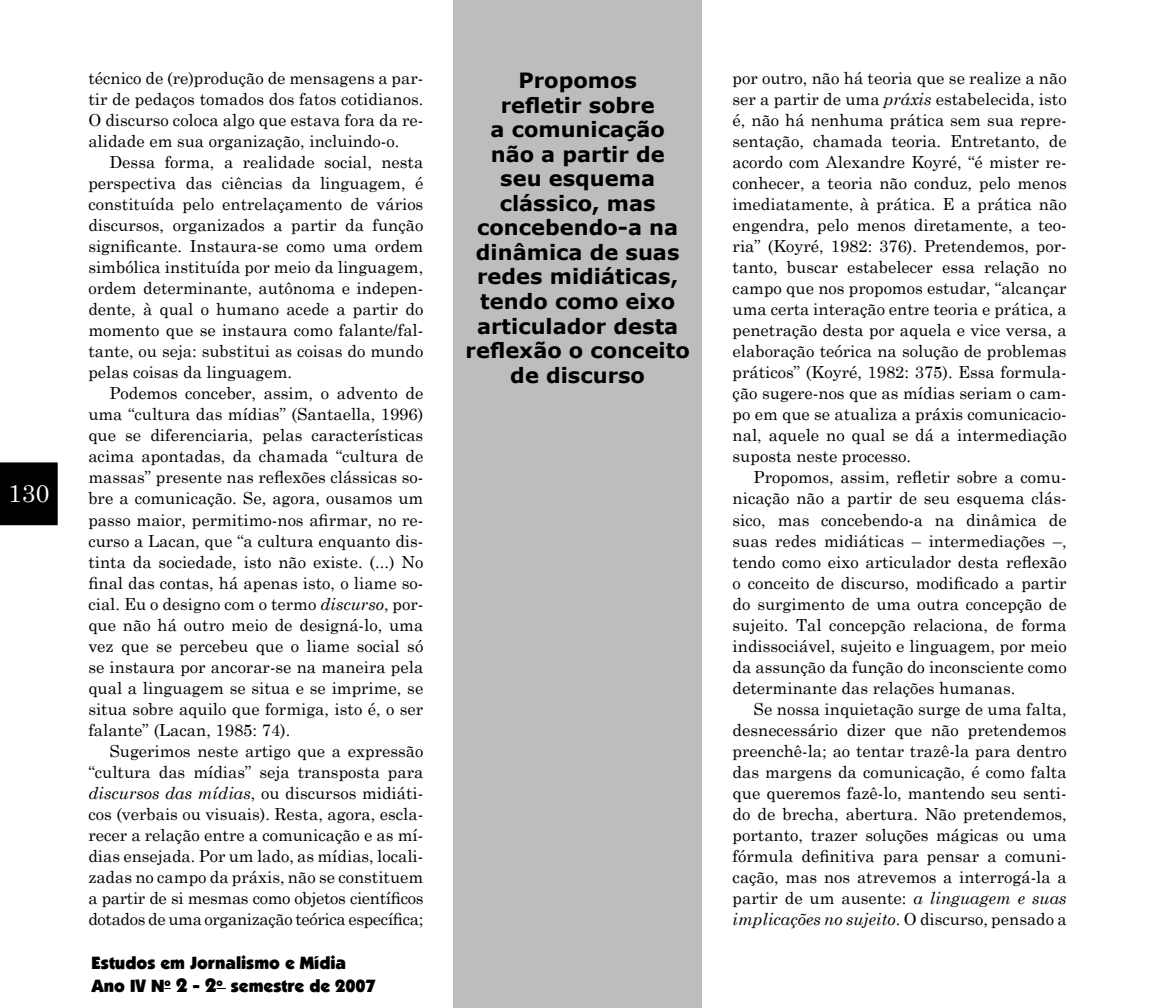
<style>
.page{position:relative;width:1156px;height:1008px;background:#fff}
.page>*{position:absolute;margin:0;border:0;box-sizing:border-box;transform-origin:0 0}
.t1{font:24.5px "Century Schoolbook";color:#fff}
.t2{font:700 21px/24.5px "Verdana";color:#000;text-align:center}
.t3{font:17.5px/23.1px "Boulder";color:#000}
.t4{font:16.62px/21px "Century Schoolbook";color:#000;text-align:justify}
.s1{font-style:italic}
.s2{font-size:19.25px}
</style>
<div class="page">
<div style="left:0;top:462px;width:58px;height:63px;background:#000"></div>
<div style="left:454px;top:0;width:248px;height:1007px;background:#bcbdbf"></div>
<h1 class="t1" style="left:8px;top:472px;width:43px">130</h1>
<p class="t4" style="left:88px;top:66px;width:336px">técnico de (re)produção de mensagens a par&shy;tir de pedaços tomados dos fatos cotidianos.<br>O discurso coloca algo que estava fora da re&shy;alidade em sua organização, incluindo-o.</p>
<p class="t4" style="left:88px;top:150px;width:336px;text-indent:21px">Dessa forma, a realidade social, nesta perspectiva das ciências da linguagem, é constituída pelo entrelaçamento de vários discursos, organizados a partir da função significante. Instaura-se como uma ordem simbólica instituída por meio da linguagem, ordem determinante, autônoma e indepen&shy;dente, à qual o humano acede a partir do momento que se instaura como falante/fal&shy;tante, ou seja: substitui as coisas do mundo pelas coisas da linguagem.</p>
<p class="t4" style="left:88px;top:381px;width:336px;text-indent:21px">Podemos conceber, assim, o advento de uma “cultura das mídias” (Santaella, 1996) que se diferenciaria, pelas características acima apontadas, da chamada “cultura de massas” presente nas reflexões clássicas so&shy;bre a comunicação. Se, agora, ousamos um passo maior, permitimo-nos afirmar, no re&shy;curso a Lacan, que “a cultura enquanto dis&shy;tinta da sociedade, isto não existe. (...) No final das contas, há apenas isto, o liame so&shy;cial. Eu o designo com o termo <span class="s1">discurso</span>, por&shy;que não há outro meio de designá-lo, uma vez que se percebeu que o liame social só se instaura por ancorar-se na maneira pela qual a linguagem se situa e se imprime, se situa sobre aquilo que formiga, isto é, o ser falante” (Lacan, 1985: 74).</p>
<p class="t4" style="left:88px;top:738px;width:336px;text-indent:21px">Sugerimos neste artigo que a expressão “cultura das mídias” seja transposta para <span class="s1">discursos das mídias</span>, ou discursos midiáti&shy;cos (verbais ou visuais). Resta, agora, escla&shy;recer a relação entre a comunicação e as mí&shy;dias ensejada. Por um lado, as mídias, locali&shy;zadas no campo da práxis, não se constituem a partir de si mesmas como objetos científicos dotados de uma organização teórica específica;</p>
<p class="t3" style="left:91px;top:951px;width:285px">Estudos em Jornalismo e Mídia<br>Ano IV N<sup>o</sup> <span class="s2">2 - 2</span><sup>o</sup> semestre de 2007</p>
<p class="t2" style="left:466px;top:68px;width:226px">Propomos<br>refletir sobre<br>a comunicação<br>não a partir de<br>seu esquema clássico, mas concebendo-a na dinâmica de suas redes midiáticas, tendo como eixo articulador desta reflexão o conceito de discurso</p>
<p class="t4" style="left:733px;top:66px;width:336px">por outro, não há teoria que se realize a não ser a partir de uma <span class="s1">práxis</span> estabelecida, isto é, não há nenhuma prática sem sua repre&shy;sentação, chamada teoria. Entretanto, de acordo com Alexandre Koyré, “é mister re&shy;conhecer, a teoria não conduz, pelo menos imediatamente, à prática. E a prática não engendra, pelo menos diretamente, a teo&shy;ria” (Koyré, 1982: 376). Pretendemos, por&shy;tanto, buscar estabelecer essa relação no campo que nos propomos estudar, “alcançar uma certa interação entre teoria e prática, a penetração desta por aquela e vice versa, a elaboração teórica na solução de problemas práticos” (Koyré, 1982: 375). Essa formula&shy;ção sugere-nos que as mídias seriam o cam&shy;po em que se atualiza a práxis comunicacio&shy;nal, aquele no qual se dá a intermediação suposta neste processo.</p>
<p class="t4" style="left:733px;top:465px;width:336px;text-indent:21px">Propomos, assim, refletir sobre a comu&shy;nicação não a partir de seu esquema clás&shy;sico, mas concebendo-a na dinâmica de suas redes midiáticas – intermediações –, tendo como eixo articulador desta reflexão o conceito de discurso, modificado a partir do surgimento de uma outra concepção de sujeito. Tal concepção relaciona, de forma indissociável, sujeito e linguagem, por meio da assunção da função do inconsciente como determinante das relações humanas.</p>
<p class="t4" style="left:733px;top:696px;width:336px;text-indent:21px">Se nossa inquietação surge de uma falta, desnecessário dizer que não pretendemos preenchê-la; ao tentar trazê-la para dentro das margens da comunicação, é como falta que queremos fazê-lo, mantendo seu senti&shy;do de brecha, abertura. Não pretendemos, portanto, trazer soluções mágicas ou uma fórmula definitiva para pensar a comuni&shy;cação, mas nos atrevemos a interrogá-la a partir de um ausente: <span class="s1">a linguagem e suas implicações no sujeito</span>. O discurso, pensado a</p>
</div>
